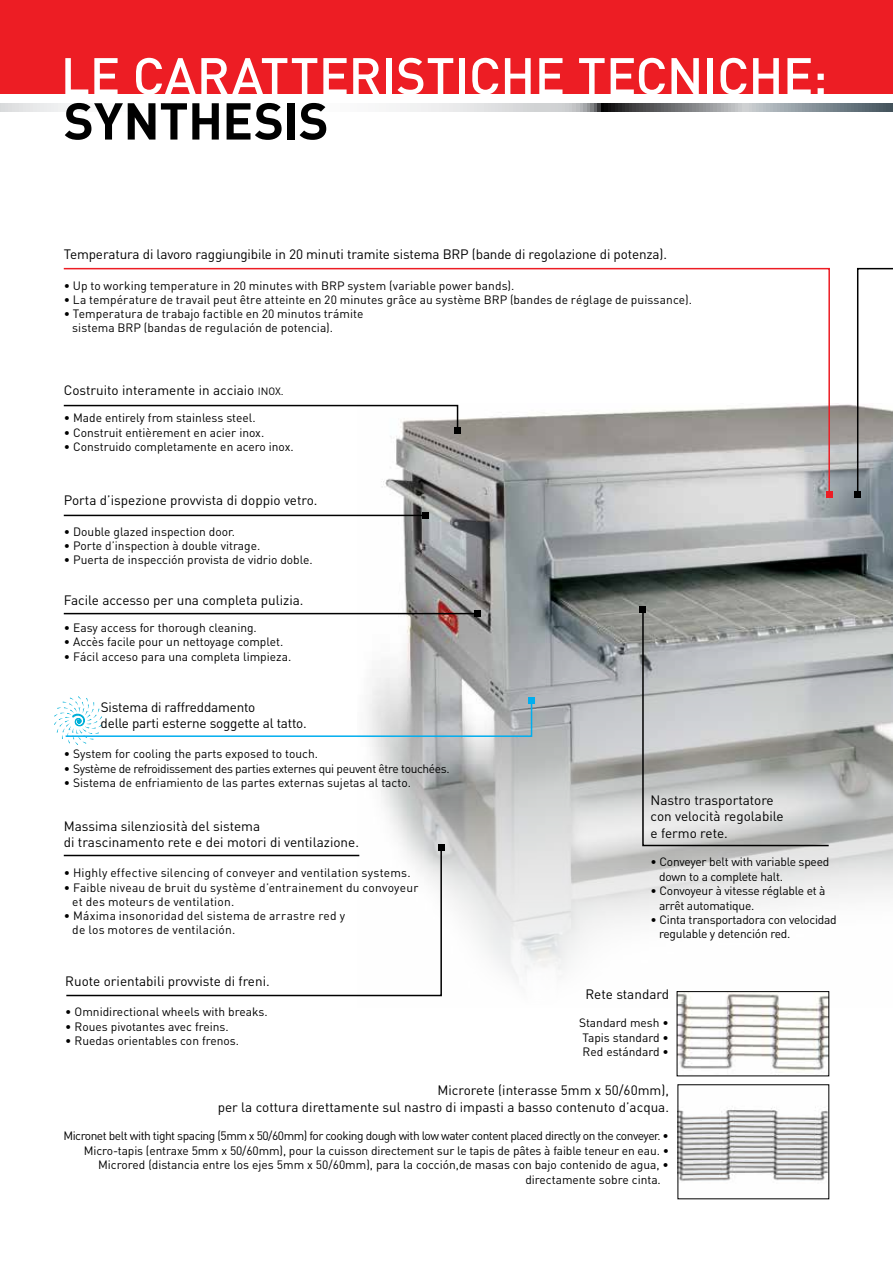
<style>
.page{position:relative;width:893px;height:1263px;background:#fff}
.page>*{position:absolute;margin:0;border:0;box-sizing:border-box;transform-origin:0 0}
.t1{font:500 51px "DIN";letter-spacing:-.01em;color:#fff}
.t2{font:700 51px "DIN";letter-spacing:-.005em;color:#000}
.t3{font:13.5px/16.2px "DIN";color:#000}
.t4{font:12px/14.2px "DIN";color:#000}
.t5{font:12px/14.4px "DIN";letter-spacing:-.02em;color:#000}
.t6{font:12px "DIN";letter-spacing:-.04em;color:#000}
.t7{font:12px "DIN";letter-spacing:-.03em;color:#000}
.s1{font-size:10.5px}
</style>
<div class="page">
<div style="left:0;top:0;width:893px;height:94px;background:#ed1d24"></div>
<img style="left:357px;top:403px;width:536px;height:637px">
<svg style="left:641px;top:608px;width:189px;height:239px;background:#babcbb"></svg>
<svg style="left:640px;top:607px;width:6px;height:6px"></svg>
<svg style="left:63px;top:267px;width:768px;height:229px"></svg>
<svg style="left:826px;top:492px;width:6px;height:6px"></svg>
<svg style="left:855px;top:267px;width:38px;height:231px"></svg>
<svg style="left:54px;top:696px;width:480px;height:49px"></svg>
<svg style="left:65px;top:846px;width:378px;height:151px"></svg>
<svg style="left:438px;top:844px;width:6px;height:6px"></svg>
<img style="left:679px;top:1106px;width:148px;height:75px">
<img style="left:679px;top:993px;width:148px;height:80px">
<div style="left:677px;top:991px;width:152px;height:85px;border:1px solid #000"></div>
<hr style="left:64px;top:855px;width:295px;height:1px;background:#000">
<svg style="left:63px;top:404px;width:398px;height:30px"></svg>
<hr style="left:64px;top:515px;width:361px;height:1px;background:#000">
<svg style="left:422px;top:512px;width:6px;height:6px"></svg>
<hr style="left:64px;top:613px;width:413px;height:1px;background:#000">
<svg style="left:474px;top:611px;width:6px;height:6px"></svg>
<svg style="left:0;top:103px;width:893px;height:9px"></svg>
<h1 class="t1" style="left:61px;top:43px;width:769px">LE CARATTERISTICHE TECNICHE:</h1>
<h1 class="t2" style="left:64px;top:88px;width:266px">SYNTHESIS</h1>
<p class="t3" style="left:64px;top:246px;width:605px">Temperatura di lavoro raggiungibile in 20 minuti tramite sistema BRP (bande di regolazione di potenza).</p>
<p class="t4" style="left:64px;top:278px;width:452px">• Up to working temperature in 20 minutes with BRP system (variable power bands).</p>
<p class="t4" style="left:64px;top:292px;width:630px">• La température de travail peut être atteinte en 20 minutes grâce au système BRP (bandes de réglage de puissance).</p>
<p class="t4" style="left:72px;top:306px;width:293px;text-indent:-8px">• Temperatura de trabajo factible en 20 minutos trámite sistema BRP (bandas de regulación de potencia).</p>
<p class="t3" style="left:64px;top:382px;width:221px">Costruito interamente in acciaio <span class="s1">INOX.</span></p>
<p class="t4" style="left:64px;top:411px;width:193px">• Made entirely from stainless steel.</p>
<p class="t4" style="left:64px;top:425px;width:202px">• Construit entièrement en acier inox.</p>
<p class="t4" style="left:64px;top:440px;width:231px">• Construido completamente en acero inox.</p>
<p class="t3" style="left:64px;top:492px;width:255px">Porta d’ispezione provvista di doppio vetro.</p>
<p class="t4" style="left:64px;top:524px;width:173px">• Double glazed inspection door.</p>
<p class="t4" style="left:64px;top:538px;width:198px">• Porte d’inspection à double vitrage.</p>
<p class="t4" style="left:64px;top:553px;width:250px">• Puerta de inspección provista de vidrio doble.</p>
<p class="t3" style="left:64px;top:592px;width:241px">Facile accesso per una completa pulizia.</p>
<p class="t4" style="left:64px;top:620px;width:195px">• Easy access for thorough cleaning.</p>
<p class="t4" style="left:64px;top:635px;width:221px">• Accès facile pour un nettoyage complet.</p>
<p class="t4" style="left:64px;top:649px;width:229px">• Fácil acceso para una completa limpieza.</p>
<p class="t3" style="left:101px;top:698px;width:208px">Sistema di raffreddamento<br>delle parti esterne soggette al tatto.</p>
<p class="t4" style="left:64px;top:747px;width:256px">• System for cooling the parts exposed to touch.</p>
<p class="t7" style="left:64px;top:761px;width:387px">• Système de refroidissement des parties externes qui peuvent être touchées.</p>
<p class="t4" style="left:64px;top:775px;width:349px">• Sistema de enfriamiento de las partes externas sujetas al tacto.</p>
<p class="t3" style="left:64px;top:817px;width:297px">Massima silenziosità del sistema<br>di trascinamento rete e dei motori di ventilazione.</p>
<p class="t4" style="left:64px;top:866px;width:348px">• Highly effective silencing of conveyer and ventilation systems.</p>
<p class="t4" style="left:72px;top:880px;width:348px;text-indent:-9px">• Faible niveau de bruit du système d’entrainement du convoyeur et des moteurs de ventilation.</p>
<p class="t4" style="left:72px;top:908px;width:274px;text-indent:-9px">• Máxima insonoridad del sistema de arrastre red y de los motores de ventilación.</p>
<p class="t3" style="left:651px;top:792px;width:135px">Nastro trasportatore con velocità regolabile e fermo rete.</p>
<p class="t5" style="left:659px;top:854px;width:172px;text-indent:-9px">• Conveyer belt with variable speed down to a complete halt.</p>
<p class="t5" style="left:659px;top:883px;width:168px;text-indent:-9px">• Convoyeur à vitesse réglable et à arrêt automatique.</p>
<p class="t5" style="left:659px;top:912px;width:179px;text-indent:-9px">• Cinta transportadora con velocidad regulable y detención red.</p>
<p class="t3" style="left:65px;top:972px;width:206px">Ruote orientabili provviste di freni.</p>
<p class="t4" style="left:65px;top:1004px;width:204px">• Omnidirectional wheels with breaks.</p>
<p class="t4" style="left:65px;top:1019px;width:165px">• Roues pivotantes avec freins.</p>
<p class="t4" style="left:65px;top:1033px;width:175px">• Ruedas orientables con frenos.</p>
<p class="t3" style="left:585px;top:985px;width:85px">Rete standard</p>
<p class="t4" style="left:579px;top:1016px;width:91px;text-align:justify">Standard mesh • Tapis standard • Red estándard •</p>
<p class="t3" style="left:218px;top:1082px;width:453px;text-align:right">Microrete (interasse 5mm x 50/60mm),<br>per la cottura direttamente sul nastro di impasti a basso contenuto d’acqua.</p>
<p class="t6" style="left:63px;top:1128px;width:607px">Micronet belt with tight spacing (5mm x 50/60mm) for cooking dough with low water content placed directly on the conveyer. •</p>
<p class="t4" style="left:84px;top:1143px;width:587px">Micro-tapis (entraxe 5mm x 50/60mm), pour la cuisson directement sur le tapis de pâtes à faible teneur en eau. •</p>
<p class="t4" style="left:98px;top:1157px;width:572px">Microred (distancia entre los ejes 5mm x 50/60mm), para la cocción,de masas con bajo contenido de agua, •</p>
<p class="t4" style="left:525px;top:1172px;width:137px">directamente sobre cinta.</p>
</div>
